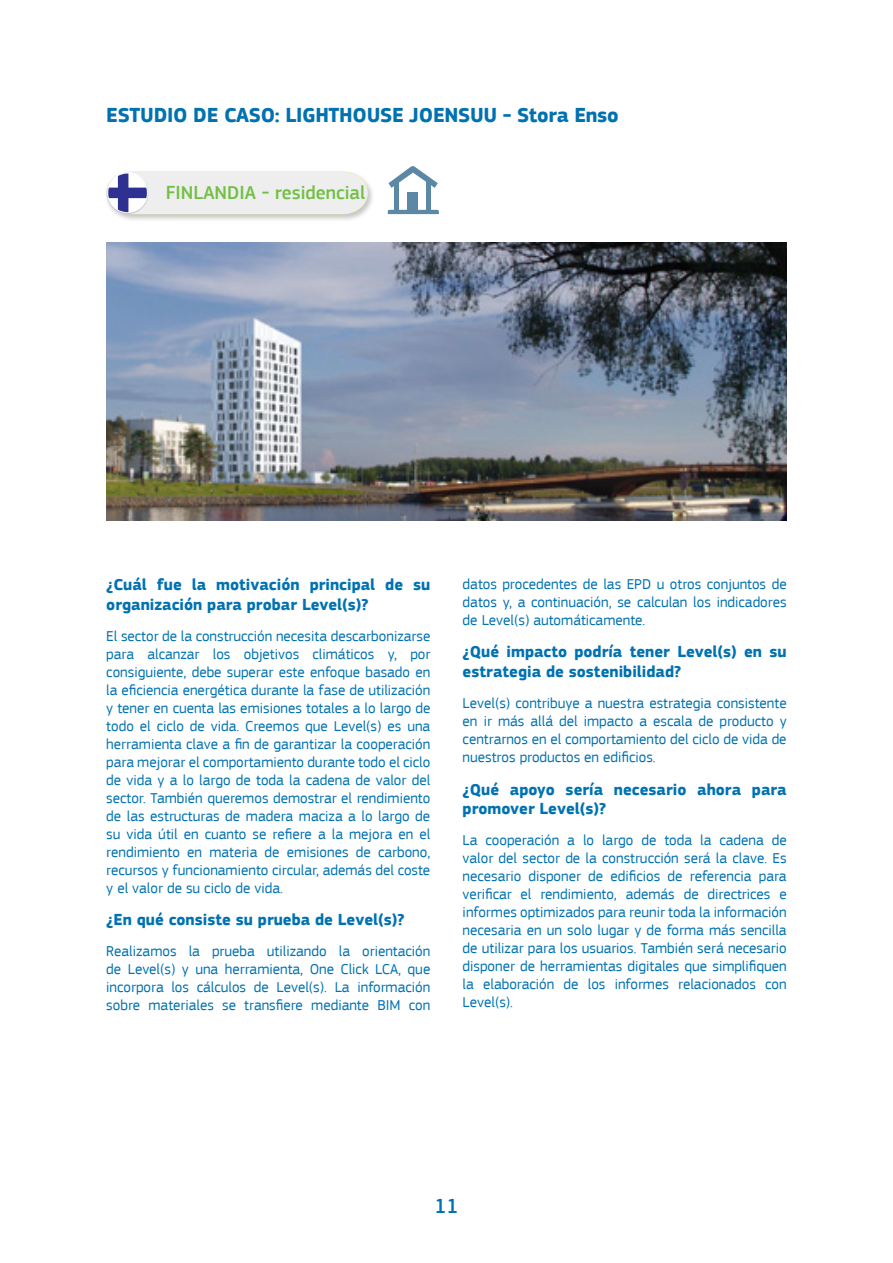
<style>
.page{position:relative;width:893px;height:1263px;background:#fff}
.page>*{position:absolute;margin:0;border:0;box-sizing:border-box;transform-origin:0 0}
.subtitle{font:700 21px "EC Square Sans Pro";letter-spacing:-.015em;color:#0072b1}
.t1{font:500 21px "EC Square Sans Pro";color:#0072b1}
.Chapter_Title{font:500 19.5px "EC Square Sans Pro";color:#71bf44}
.Style_de_paragraphe{font:700 16.5px/19.8px "EC Square Sans Pro";color:#0072b1}
.Style_de_paragraphe-2{font:15px/18px "EC Square Sans Pro";color:#0072b1;text-align:justify}
</style>
<div class="page">
<img style="left:106px;top:242px;width:681px;height:279px">
<div style="left:104px;top:170px;width:271px;height:52px;background:#231f20;opacity:.25"></div>
<svg style="left:106px;top:172px;width:262px;height:42px;background:#e1e2e7"></svg>
<svg style="left:388px;top:166px;width:50px;height:22px"></svg>
<div style="left:408px;top:192px;width:10px;height:18px;background:#5b88a5"></div>
<div style="left:394px;top:182px;width:5px;height:29px;background:#5b88a5"></div>
<hr style="left:427px;top:181px;width:4px;height:29px;background:#5b88a5">
<svg style="left:388px;top:210px;width:51px;height:4px"></svg>
<p class="subtitle" style="left:106px;top:103px;width:514px">ESTUDIO DE CASO: LIGHTHOUSE JOENSUU - Stora Enso</p>
<p class="Chapter_Title" style="left:166px;top:182px;width:201px">FINLANDIA - residencial</p>
<p class="Style_de_paragraphe" style="left:106px;top:575px;width:326px">¿Cuál fue la motivación principal de su organización para probar Level(s)?</p>
<p class="Style_de_paragraphe-2" style="left:106px;top:627px;width:326px">El sector de la construcción necesita descarbonizarse para alcanzar los objetivos climáticos y, por consiguiente, debe superar este enfoque basado en la eficiencia energética durante la fase de utilización y tener en cuenta las emisiones totales a lo largo de todo el ciclo de vida. Creemos que Level(s) es una herramienta clave a fin de garantizar la cooperación para mejorar el comportamiento durante todo el ciclo de vida y a lo largo de toda la cadena de valor del sector. También queremos demostrar el rendimiento de las estructuras de madera maciza a lo largo de su vida útil en cuanto se refiere a la mejora en el rendimiento en materia de emisiones de carbono, recursos y funcionamiento circular, además del coste y el valor de su ciclo de vida.</p>
<p class="Style_de_paragraphe" style="left:106px;top:910px;width:300px">¿En qué consiste su prueba de Level(s)?</p>
<p class="Style_de_paragraphe-2" style="left:106px;top:942px;width:326px">Realizamos la prueba utilizando la orientación de Level(s) y una herramienta, One Click LCA, que incorpora los cálculos de Level(s). La información sobre materiales se transfiere mediante BIM con</p>
<p class="Style_de_paragraphe-2" style="left:463px;top:575px;width:326px">datos procedentes de las EPD u otros conjuntos de datos y, a continuación, se calculan los indicadores de Level(s) automáticamente.</p>
<p class="Style_de_paragraphe" style="left:463px;top:643px;width:325px">¿Qué impacto podría tener Level(s) en su estrategia de sostenibilidad?</p>
<p class="Style_de_paragraphe-2" style="left:463px;top:694px;width:326px">Level(s) contribuye a nuestra estrategia consistente en ir más allá del impacto a escala de producto y centrarnos en el comportamiento del ciclo de vida de nuestros productos en edificios.</p>
<p class="Style_de_paragraphe" style="left:463px;top:780px;width:326px">¿Qué apoyo sería necesario ahora para promover Level(s)?</p>
<p class="Style_de_paragraphe-2" style="left:463px;top:831px;width:326px">La cooperación a lo largo de toda la cadena de valor del sector de la construcción será la clave. Es necesario disponer de edificios de referencia para verificar el rendimiento, además de directrices e informes optimizados para reunir toda la información necesaria en un solo lugar y de forma más sencilla de utilizar para los usuarios. También será necesario disponer de herramientas digitales que simplifiquen la elaboración de los informes relacionados con Level(s).</p>
<h1 class="t1" style="left:434px;top:1194px;width:26px">11</h1>
</div>
